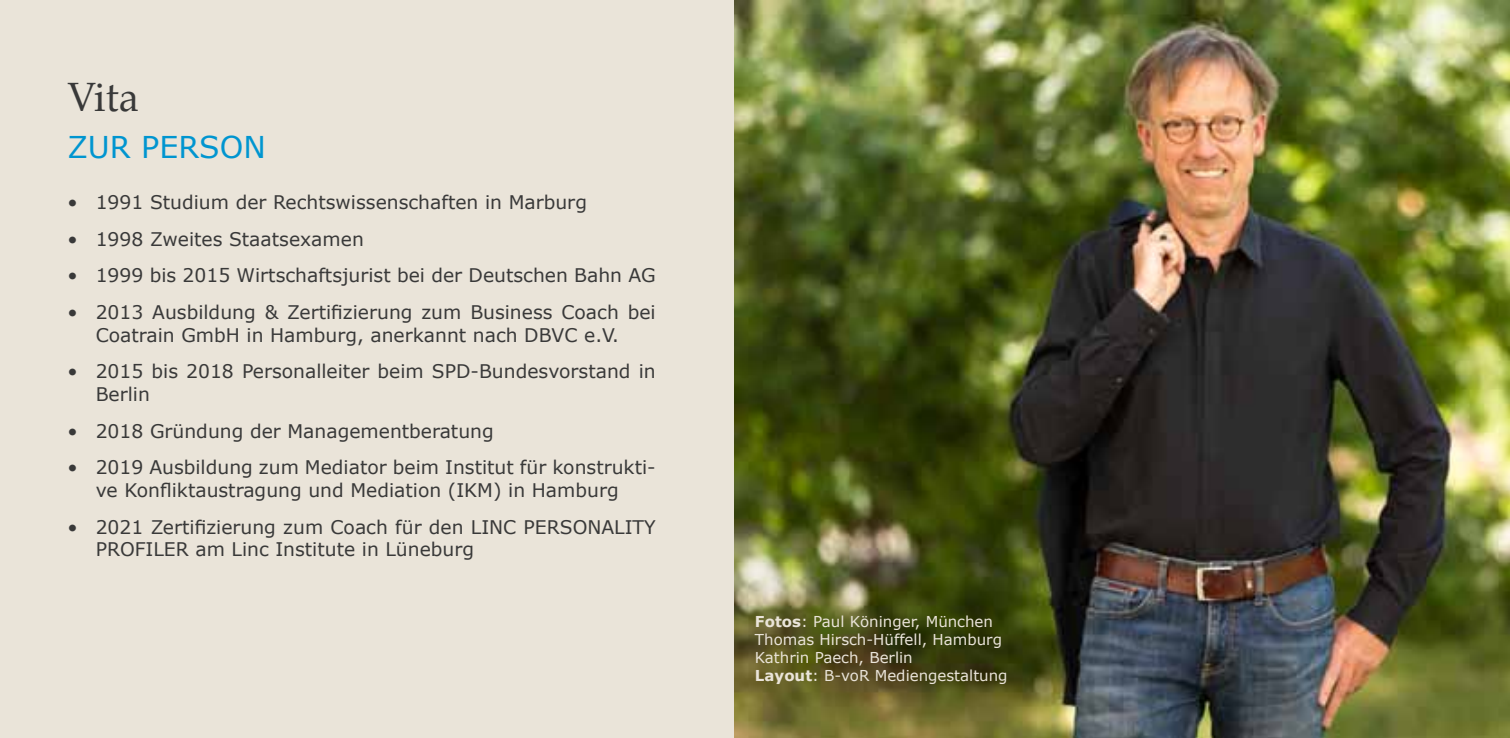
<style>
.page{position:relative;width:1510px;height:738px;background:#fff}
.page>*{position:absolute;margin:0;border:0;box-sizing:border-box;transform-origin:0 0}
.t1{font:40px "Palatino";color:#393939}
.t2{font:30px "Verdana";color:#0095d0}
.t3{font:18.75px/22.5px "Verdana";color:#393939;text-align:center}
.t4{font:15px/18px "Verdana";color:#eae4d9}
.s1{font-weight:700}
</style>
<div class="page">
<div style="left:0;top:0;width:1509px;height:737px;background:#eae4d9"></div>
<img style="left:735px;top:0;width:774px;height:737px">
<h1 class="t1" style="left:67px;top:64px;width:73px">Vita</h1>
<h2 class="t2" style="left:67px;top:128px;width:200px">Zur Person</h2>
<p class="t3" style="left:67px;top:191px;width:521px">• 1991 Studium der Rechtswissenschaften in Marburg</p>
<p class="t3" style="left:67px;top:228px;width:298px">• 1998 Zweites Staatsexamen</p>
<p class="t3" style="left:67px;top:264px;width:590px">• 1999 bis 2015 Wirtschaftsjurist bei der Deutschen Bahn AG</p>
<p class="t3" style="left:67px;top:301px;width:590px">• 2013 Ausbildung &amp; Zertifizierung zum Business Coach bei<br>Coatrain GmbH in Hamburg, anerkannt nach DBVC e.V.</p>
<p class="t3" style="left:96px;top:360px;width:561px;text-align:left;text-indent:-28px">• 2015 bis 2018 Personalleiter beim SPD-Bundesvorstand in<br>Berlin</p>
<p class="t3" style="left:67px;top:419px;width:428px">• 2018 Gründung der Managementberatung</p>
<p class="t3" style="left:67px;top:456px;width:590px">• 2019 Ausbildung zum Mediator beim Institut für konstrukti&shy;ve Konfliktaustragung und Mediation (IKM) in Hamburg</p>
<p class="t3" style="left:96px;top:515px;width:561px;text-align:left;text-indent:-28px">• 2021 Zertifizierung zum Coach für den LINC PERSONALITY<br>PROFILER am Linc Institute in Lüneburg</p>
<p class="t4" style="left:755px;top:612px;width:254px"><span class="s1">Fotos</span>: Paul Köninger, München<br>Thomas Hirsch-Hüffell, Hamburg<br>Kathrin Paech, Berlin<br><span class="s1">Layout</span>: B-voR Mediengestaltung</p>
</div>
